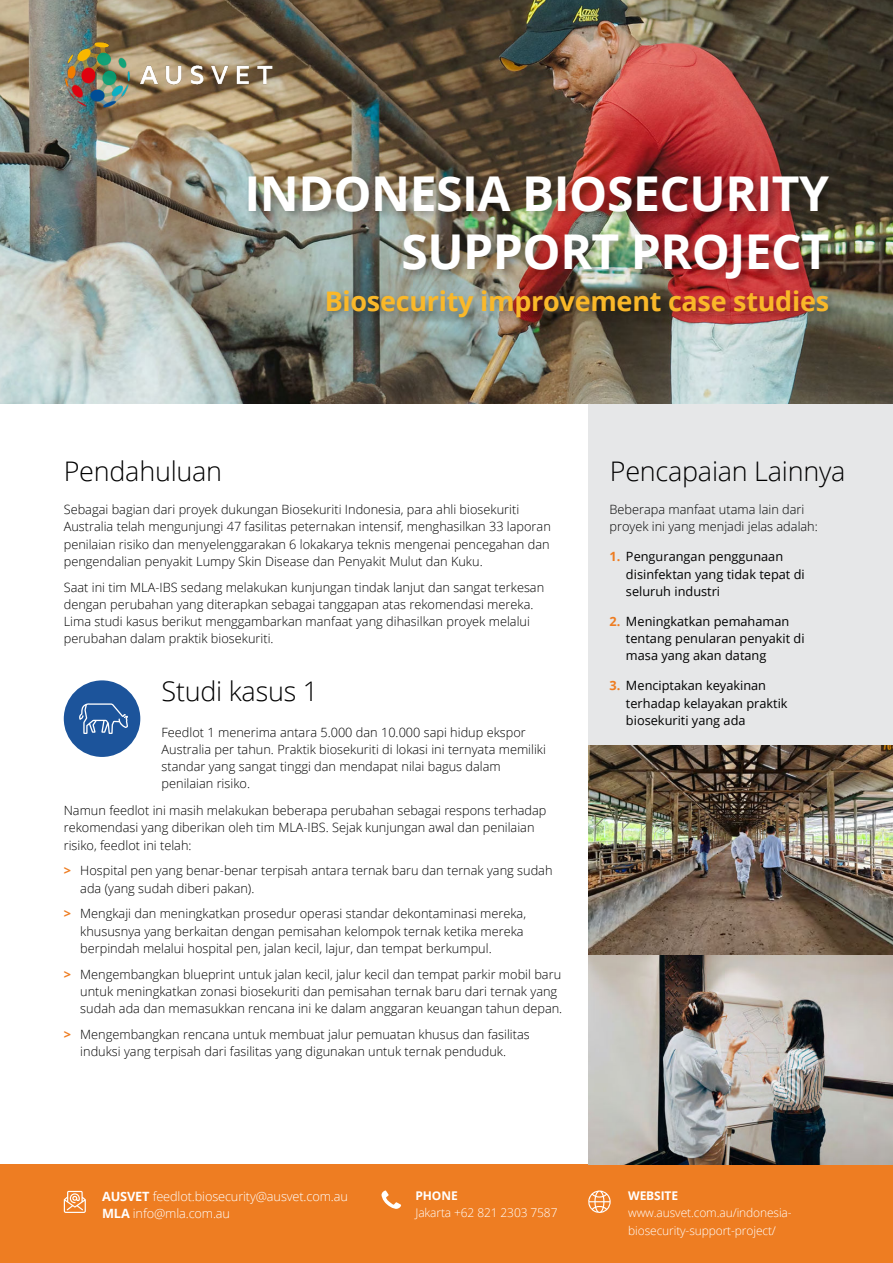
<style>
.page{position:relative;width:893px;height:1263px;background:#fff}
.page>*{position:absolute;margin:0;border:0;box-sizing:border-box;transform-origin:0 0}
.t1{font:700 48px/57.6px "Open Sans";letter-spacing:-.01em;color:#fff;text-align:right}
.t2{font:300 27px "Open Sans";letter-spacing:-.01em;color:#000}
.t3{font:700 27px "Open Sans";letter-spacing:-.01em;color:#fab829}
.t4{font:300 12.75px/17.2px "Open Sans";color:#000}
.t5{font:12.75px/17.2px "Open Sans";color:#000}
.t6{font:300 12.75px/17.2px "Open Sans";letter-spacing:-.01em;color:#fff}
.t7{font:300 12px/17.2px "Open Sans";letter-spacing:-.01em;color:#fff}
.t8{font:700 12px "Open Sans";letter-spacing:-.01em;color:#fff}
.s1{font-weight:700;color:#ee7d22}
.s2{font-weight:700}
</style>
<div class="page">
<div style="left:588px;top:404px;width:305px;height:493px;background:#e6e7e8"></div>
<img style="left:0;top:0;width:893px;height:404px">
<img style="left:50px;top:34px;width:236px;height:82px">
<div style="left:0;top:1164px;width:893px;height:99px;background:#ee7d22"></div>
<div style="left:245px;top:172px;width:596px;height:157px;background:#000;opacity:.34"></div>
<svg style="left:64px;top:1191px;width:22px;height:22px"></svg>
<svg style="left:588px;top:1190px;width:23px;height:23px"></svg>
<div style="left:64px;top:680px;width:76px;height:77px;background:#1c549b;border-radius:50%"></div>
<svg style="left:79px;top:703px;width:49px;height:31px"></svg>
<img style="left:588px;top:745px;width:305px;height:419px">
<svg style="left:381px;top:1190px;width:20px;height:19px"></svg>
<h1 class="t1" style="left:244px;top:170px;width:586px">INDONESIA BIOSECURITY<br>SUPPORT PROJECT</h1>
<h2 class="t3" style="left:325px;top:290px;width:506px">Biosecurity improvement case studies</h2>
<h2 class="t2" style="left:64px;top:460px;width:160px">Pendahuluan</h2>
<h2 class="t2" style="left:610px;top:460px;width:237px">Pencapaian Lainnya</h2>
<p class="t4" style="left:64px;top:502px;width:489px">Sebagai bagian dari proyek dukungan Biosekuriti Indonesia, para ahli biosekuriti Australia telah mengunjungi 47 fasilitas peternakan intensif, menghasilkan 33 laporan penilaian risiko dan menyelenggarakan 6 lokakarya teknis mengenai pencegahan dan pengendalian penyakit Lumpy Skin Disease dan Penyakit Mulut dan Kuku.</p>
<p class="t4" style="left:64px;top:579px;width:482px">Saat ini tim MLA-IBS sedang melakukan kunjungan tindak lanjut dan sangat terkesan dengan perubahan yang diterapkan sebagai tanggapan atas rekomendasi mereka.<br>Lima studi kasus berikut menggambarkan manfaat yang dihasilkan proyek melalui perubahan dalam praktik biosekuriti.</p>
<h2 class="t2" style="left:162px;top:680px;width:158px">Studi kasus 1</h2>
<p class="t4" style="left:162px;top:725px;width:386px">Feedlot 1 menerima antara 5.000 dan 10.000 sapi hidup ekspor Australia per tahun. Praktik biosekuriti di lokasi ini ternyata memiliki standar yang sangat tinggi dan mendapat nilai bagus dalam penilaian risiko.</p>
<p class="t4" style="left:64px;top:803px;width:484px">Namun feedlot ini masih melakukan beberapa perubahan sebagai respons terhadap rekomendasi yang diberikan oleh tim MLA-IBS. Sejak kunjungan awal dan penilaian risiko, feedlot ini telah:</p>
<p class="t4" style="left:80px;top:863px;width:474px;text-indent:-16px"><span class="s1">&gt;</span> Hospital pen yang benar-benar terpisah antara ternak baru dan ternak yang sudah ada (yang sudah diberi pakan).</p>
<p class="t4" style="left:80px;top:906px;width:447px;text-indent:-16px"><span class="s1">&gt;</span> Mengkaji dan meningkatkan prosedur operasi standar dekontaminasi mereka, khususnya yang berkaitan dengan pemisahan kelompok ternak ketika mereka berpindah melalui hospital pen, jalan kecil, lajur, dan tempat berkumpul.</p>
<p class="t4" style="left:80px;top:967px;width:484px;text-indent:-16px"><span class="s1">&gt;</span> Mengembangkan blueprint untuk jalan kecil, jalur kecil dan tempat parkir mobil baru untuk meningkatkan zonasi biosekuriti dan pemisahan ternak baru dari ternak yang sudah ada dan memasukkan rencana ini ke dalam anggaran keuangan tahun depan.</p>
<p class="t4" style="left:64px;top:1027px;width:468px;text-align:center"><span class="s1">&gt;</span> Mengembangkan rencana untuk membuat jalur pemuatan khusus dan fasilitas induksi yang terpisah dari fasilitas yang digunakan untuk ternak penduduk.</p>
<p class="t4" style="left:609px;top:502px;width:210px">Beberapa manfaat utama lain dari proyek ini yang menjadi jelas adalah:</p>
<p class="t5" style="left:626px;top:549px;width:180px;text-indent:-16px"><span class="s1">1.</span> Pengurangan penggunaan disinfektan yang tidak tepat di seluruh industri</p>
<p class="t5" style="left:626px;top:614px;width:180px;text-indent:-16px"><span class="s1">2.</span> Meningkatkan pemahaman tentang penularan penyakit di masa yang akan datang</p>
<p class="t5" style="left:626px;top:678px;width:163px;text-indent:-16px"><span class="s1">3.</span> Menciptakan keyakinan terhadap kelayakan praktik biosekuriti yang ada</p>
<p class="t6" style="left:102px;top:1189px;width:247px"><span class="s2">AUSVET</span> feedlot.biosecurity@ausvet.com.au<br><span class="s2">MLA</span> info@mla.com.au</p>
<p class="t8" style="left:415px;top:1191px;width:44px">PHONE</p>
<p class="t7" style="left:415px;top:1205px;width:144px">Jakarta +62 821 2303 7587</p>
<p class="t8" style="left:628px;top:1191px;width:51px">WEBSITE</p>
<p class="t7" style="left:628px;top:1205px;width:165px">www.ausvet.com.au/indonesia&shy;biosecurity-support-project/</p>
</div>
